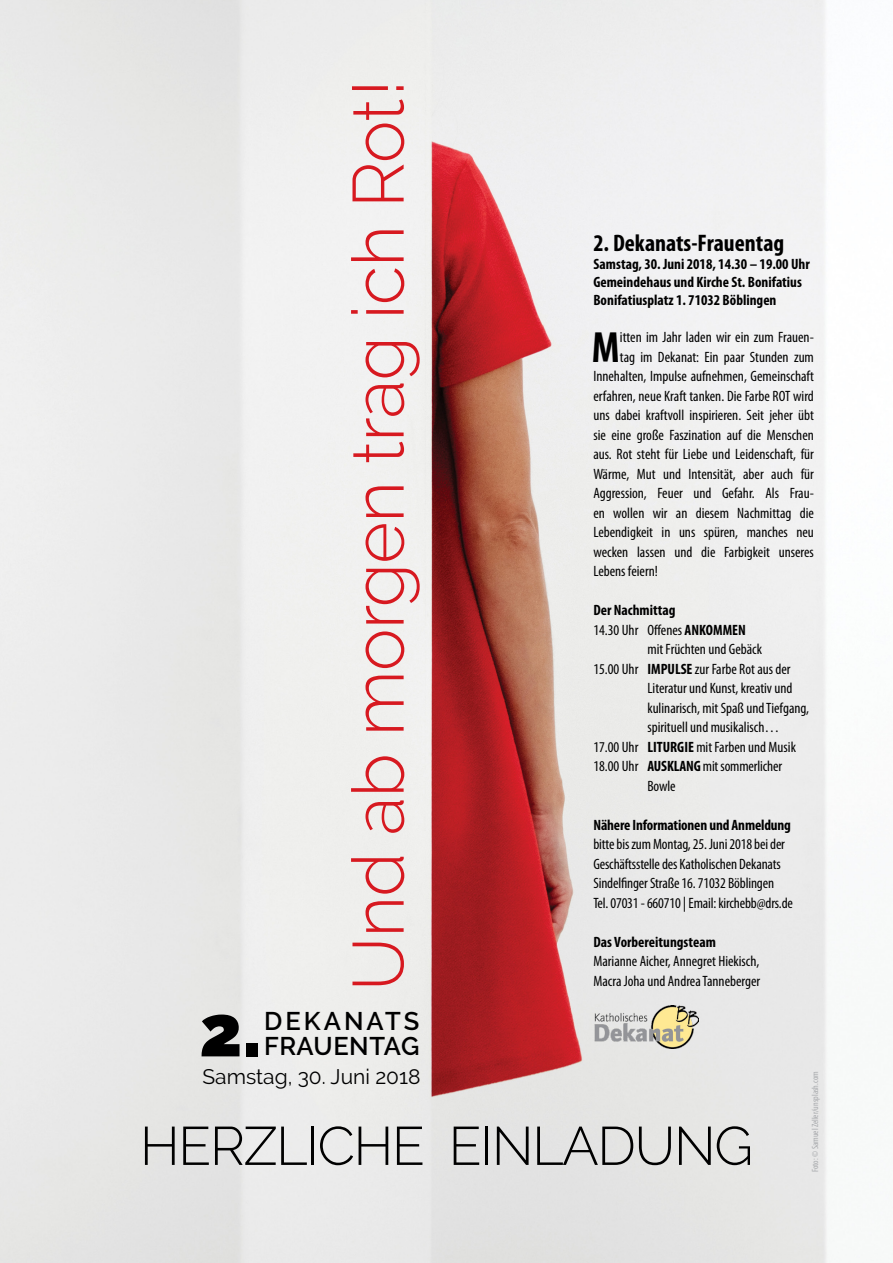
<style>
.page{position:relative;width:893px;height:1263px;background:#fff}
.page>*{position:absolute;margin:0;border:0;box-sizing:border-box;transform-origin:0 0}
.t1{font:300 72px "Raleway";letter-spacing:-.01em;color:#d71920}
.t2{font:900 72px "Raleway";color:#000}
.t3{font:300 54px "Raleway";letter-spacing:-.025em;color:#000}
.t4{font:700 condensed 43.95px "Myriad Pro";color:#000}
.t5{font:600 25.5px/25.5px "Raleway";letter-spacing:.02em;color:#000}
.t6{font:700 condensed 24px "Myriad Pro";color:#000}
.t7{font:21px "Raleway";color:#000}
.t8{font:condensed 15px/19.5px "Myriad Pro";color:#000}
.t9{font:700 condensed 15px/18px "Myriad Pro";color:#000}
.t10{font:condensed 9px "Myriad Pro";color:#a7a9ac}
.s1{font-weight:700}
.s2{font-stretch:normal}
</style>
<div class="page">
<img style="left:0;top:0;width:828px;height:1263px">
<img style="left:593px;top:1006px;width:106px;height:42px">
<h1 class="t1" style="left:336px;top:991px;width:913px;rotate:-90deg">Und ab morgen trag ich Rot!</h1>
<h3 class="t6" style="left:593px;top:228px;width:192px">2. Dekanats-Frauentag</h3>
<p class="t9" style="left:593px;top:254px;width:218px">Samstag, 30. Juni 2018, 14.30 – 19.00 Uhr<br>Gemeindehaus und Kirche St. Bonifatius<br>Bonifatiusplatz 1. 71032 Böblingen</p>
<h3 class="t4" style="left:592px;top:320px;width:29px">M</h3>
<p class="t8" style="left:620px;top:327px;width:195px">itten im Jahr laden wir ein zum Frauen-</p>
<p class="t8" style="left:620px;top:347px;width:195px">tag im Dekanat: Ein paar Stunden zum</p>
<p class="t8" style="left:593px;top:366px;width:222px">Innehalten, Impulse aufnehmen, Gemeinschaft</p>
<p class="t8" style="left:593px;top:386px;width:222px">erfahren, neue Kraft tanken. Die Farbe ROT wird</p>
<p class="t8" style="left:593px;top:405px;width:222px">uns dabei kraftvoll inspirieren. Seit jeher übt</p>
<p class="t8" style="left:593px;top:425px;width:222px">sie eine große Faszination auf die Menschen</p>
<p class="t8" style="left:593px;top:444px;width:222px">aus. Rot steht für Liebe und Leidenschaft, für</p>
<p class="t8" style="left:593px;top:464px;width:222px">Wärme, Mut und Intensität, aber auch für</p>
<p class="t8" style="left:593px;top:483px;width:222px">Aggression, Feuer und Gefahr. Als Frau-</p>
<p class="t8" style="left:593px;top:503px;width:222px">en wollen wir an diesem Nachmittag die</p>
<p class="t8" style="left:593px;top:522px;width:222px">Lebendigkeit in uns spüren, manches neu</p>
<p class="t8" style="left:593px;top:542px;width:222px">wecken lassen und die Farbigkeit unseres</p>
<p class="t8" style="left:593px;top:561px;width:66px">Lebens feiern!</p>
<p class="t9" style="left:593px;top:601px;width:84px">Der Nachmittag</p>
<p class="t8" style="left:593px;top:620px;width:154px">14.30 Uhr Offenes <span class="s1">ANKOMMEN</span></p>
<p class="t8" style="left:647px;top:639px;width:116px">mit Früchten und Gebäck</p>
<p class="t8" style="left:593px;top:659px;width:199px">15.00 Uhr <span class="s1">IMPULSE</span> zur Farbe Rot aus der</p>
<p class="t8" style="left:647px;top:678px;width:147px">Literatur und Kunst, kreativ und</p>
<p class="t8" style="left:647px;top:698px;width:163px">kulinarisch, mit Spaß und Tiefgang,</p>
<p class="t8" style="left:647px;top:717px;width:134px">spirituell und musikalisch…</p>
<p class="t8" style="left:593px;top:737px;width:204px">17.00 Uhr <span class="s1">LITURGIE</span> mit Farben und Musik</p>
<p class="t8" style="left:593px;top:756px;width:190px">18.00 Uhr <span class="s1">AUSKLANG</span> mit sommerlicher</p>
<p class="t8" style="left:647px;top:776px;width:30px">Bowle</p>
<p class="t9" style="left:593px;top:815px;width:199px">Nähere Informationen und Anmeldung</p>
<p class="t8" style="left:593px;top:834px;width:201px">bitte bis zum Montag, 25. Juni 2018 bei der Geschäftsstelle des Katholischen Dekanats Sindelfinger Straße 16. 71032 Böblingen<br>Tel. 07031 - 660710 <span class="s2">|</span> Email: kirchebb@drs.de</p>
<p class="t9" style="left:593px;top:932px;width:124px">Das Vorbereitungsteam</p>
<p class="t8" style="left:593px;top:951px;width:168px">Marianne Aicher, Annegret Hiekisch,<br>Macra Joha und Andrea Tanneberger</p>
<h1 class="t2" style="left:199px;top:989px;width:63px">2.</h1>
<h3 class="t5" style="left:264px;top:1008px;width:157px">DEKANATS<br>FRAUENTAG</h3>
<h3 class="t7" style="left:202px;top:1064px;width:220px">Samstag, 30. Juni 2018</h3>
<h2 class="t3" style="left:140px;top:1114px;width:615px">HERZLICHE EINLADUNG</h2>
<p class="t10" style="left:810px;top:1172px;width:102px;rotate:-90deg">Foto: <span class="s2">©</span> Samuel Zeller/unsplash.com</p>
</div>
